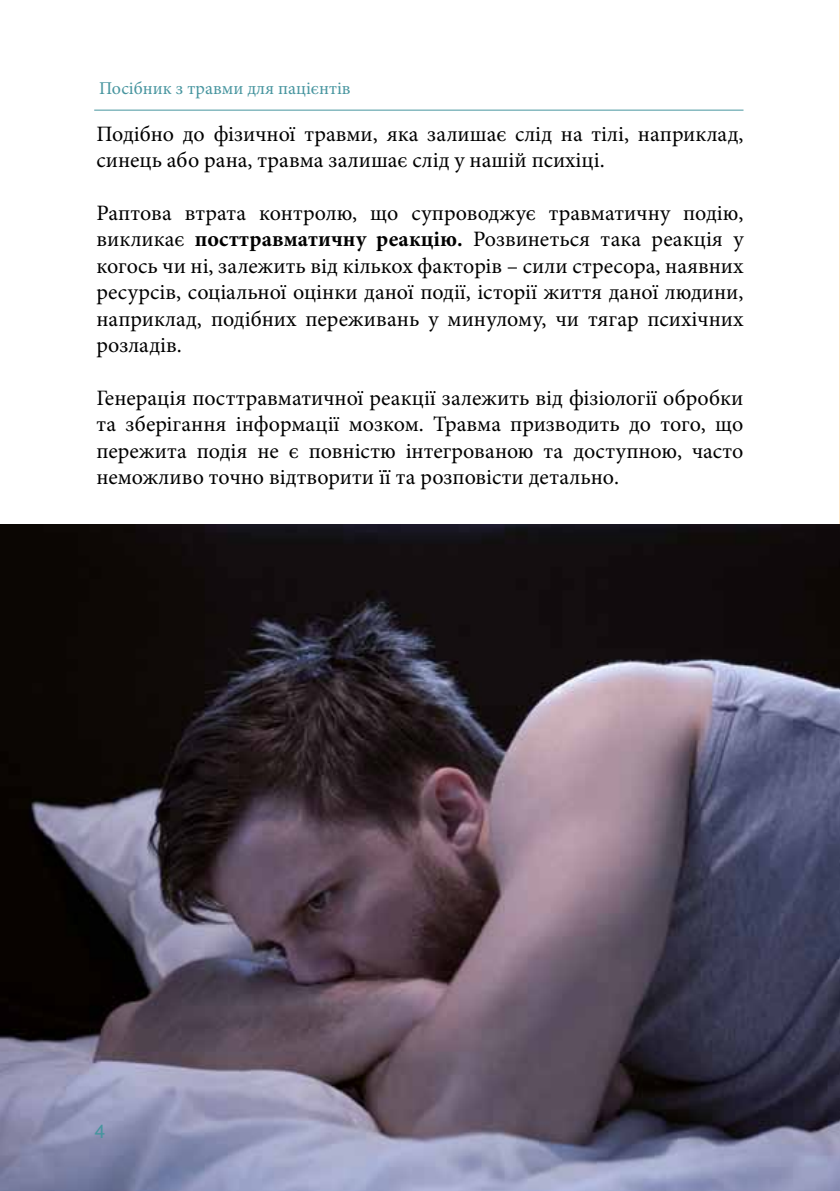
<style>
.page{position:relative;width:840px;height:1191px;background:#fff}
.page>*{position:absolute;margin:0;border:0;box-sizing:border-box;transform-origin:0 0}
.t1{font:22px/26.4px "Minion Pro";color:#000;text-align:justify}
.t2{font:20px "Bliss 2";color:#47959f}
.t3{font:18px "Minion Pro";color:#47959f}
.s1{font-weight:700}
</style>
<div class="page">
<hr style="left:94px;top:110px;width:649px;height:1px;background:#47959f">
<hr style="left:839px;top:0;width:1px;height:1191px;background:#fee6c8">
<img style="left:0;top:524px;width:839px;height:667px">
<p class="t3" style="left:99px;top:77px;width:253px">Посібник з травми для пацієнтів</p>
<p class="t1" style="left:96px;top:121px;width:648px">Подібно до фізичної травми, яка залишає слід на тілі, наприклад, синець або рана, травма залишає слід у нашій психіці.</p>
<p class="t1" style="left:96px;top:200px;width:648px">Раптова втрата контролю, що супроводжує травматичну подію, викликає <span class="s1">посттравматичну реакцію.</span> Розвинеться така реакція у когось чи ні, залежить від кількох факторів – сили стресора, наявних ресурсів, соціальної оцінки даної події, історії життя даної людини, наприклад, подібних переживань у минулому, чи тягар психічних розладів.</p>
<p class="t1" style="left:96px;top:385px;width:648px">Генерація посттравматичної реакції залежить від фізіології обробки та зберігання інформації мозком. Травма призводить до того, що пережита подія не є повністю інтегрованою та доступною, часто неможливо точно відтворити її та розповісти детально.</p>
<p class="t2" style="left:94px;top:1118px;width:13px">4</p>
</div>
